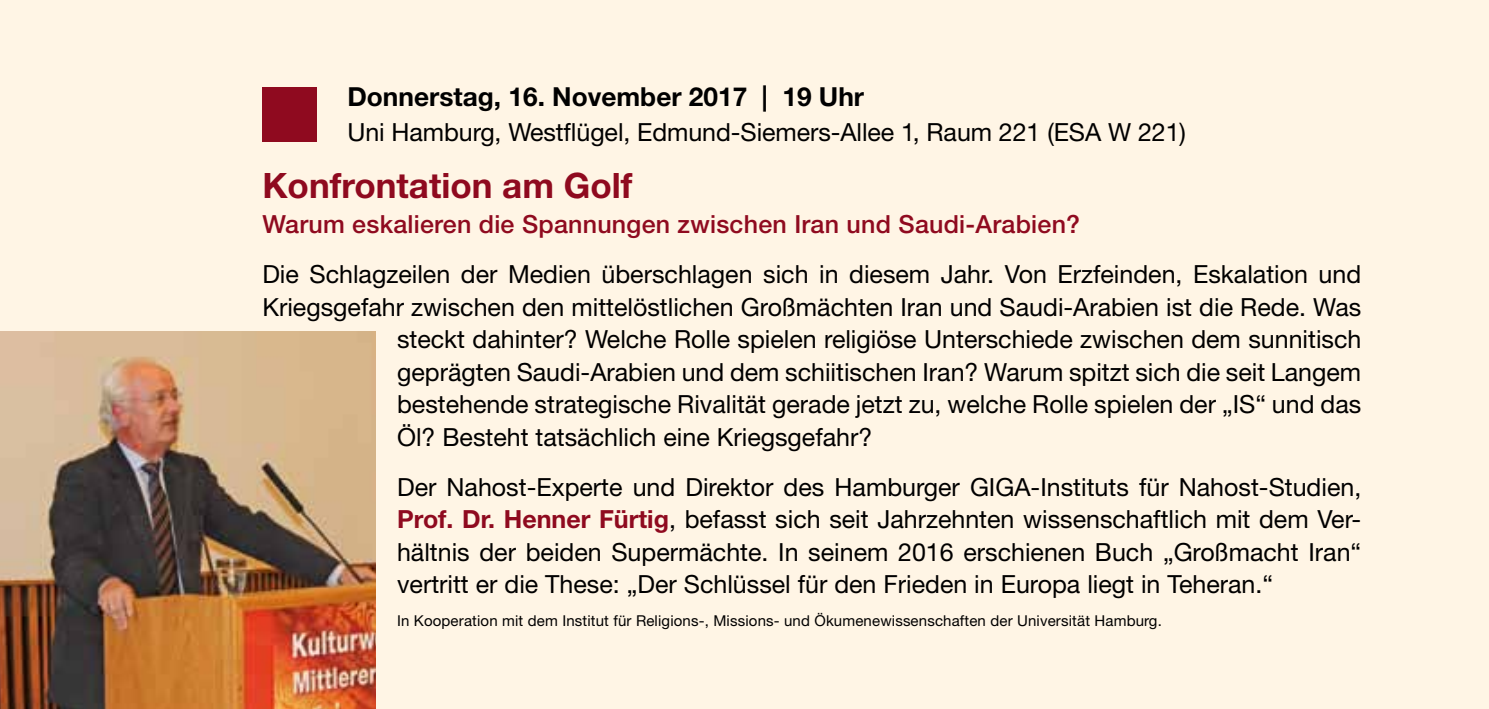
<style>
.page{position:relative;width:1489px;height:709px;background:#fff}
.page>*{position:absolute;margin:0;border:0;box-sizing:border-box;transform-origin:0 0}
.t1{font:700 35px "Helvetica Neue LT Std";color:#8f0a1f}
.t2{font:700 26.25px "Helvetica Neue LT Std";color:#000}
.t3{font:25px/32.5px "Helvetica Neue LT Std";color:#000;text-align:justify}
.t4{font:500 25px "Helvetica Neue LT Std";letter-spacing:.01em;color:#8f0a1f}
.t5{font:15px "Helvetica Neue LT Std";letter-spacing:.01em;color:#000}
.s1{font-weight:700;color:#8f0a1f}
</style>
<div class="page">
<div style="left:0;top:0;width:1488px;height:709px;background:#fff5e5"></div>
<div style="left:262px;top:87px;width:55px;height:55px;background:#8f0a1f"></div>
<img style="left:0;top:331px;width:376px;height:378px">
<p class="t2" style="left:347px;top:80px;width:518px">Donnerstag, 16. November 2017 | 19 Uhr</p>
<p class="t3" style="left:347px;top:115px;width:840px">Uni Hamburg, Westflügel, Edmund-Siemers-Allee 1, Raum 221 (ESA W 221)</p>
<h1 class="t1" style="left:262px;top:164px;width:371px">Konfrontation am Golf</h1>
<p class="t4" style="left:262px;top:209px;width:819px">Warum eskalieren die Spannungen zwischen Iran und Saudi-Arabien?</p>
<p class="t3" style="left:262px;top:258px;width:1100px">Die Schlagzeilen der Medien überschlagen sich in diesem Jahr. Von Erzfeinden, Eskalation und</p>
<p class="t3" style="left:262px;top:290px;width:1100px">Kriegsgefahr zwischen den mittelöstlichen Großmächten Iran und Saudi-Arabien ist die Rede. Was</p>
<p class="t3" style="left:397px;top:323px;width:965px">steckt dahinter? Welche Rolle spielen religiöse Unterschiede zwischen dem sunnitisch</p>
<p class="t3" style="left:397px;top:355px;width:965px">geprägten Saudi-Arabien und dem schiitischen Iran? Warum spitzt sich die seit Langem</p>
<p class="t3" style="left:397px;top:388px;width:965px">bestehende strategische Rivalität gerade jetzt zu, welche Rolle spielen der „IS“ und das</p>
<p class="t3" style="left:397px;top:420px;width:477px">Öl? Besteht tatsächlich eine Kriegsgefahr?</p>
<p class="t3" style="left:397px;top:470px;width:965px">Der Nahost-Experte und Direktor des Hamburger GIGA-Instituts für Nahost-Studien, <span class="s1">Prof. Dr. Henner Fürtig</span>, befasst sich seit Jahrzehnten wissenschaftlich mit dem Ver&shy;hältnis der beiden Supermächte. In seinem 2016 erschienen Buch „Großmacht Iran“ vertritt er die These: „Der Schlüssel für den Frieden in Europa liegt in Teheran.“</p>
<p class="t5" style="left:397px;top:611px;width:766px">In Kooperation mit dem Institut für Religions-, Missions- und Ökumenewissenschaften der Universität Hamburg.</p>
</div>
